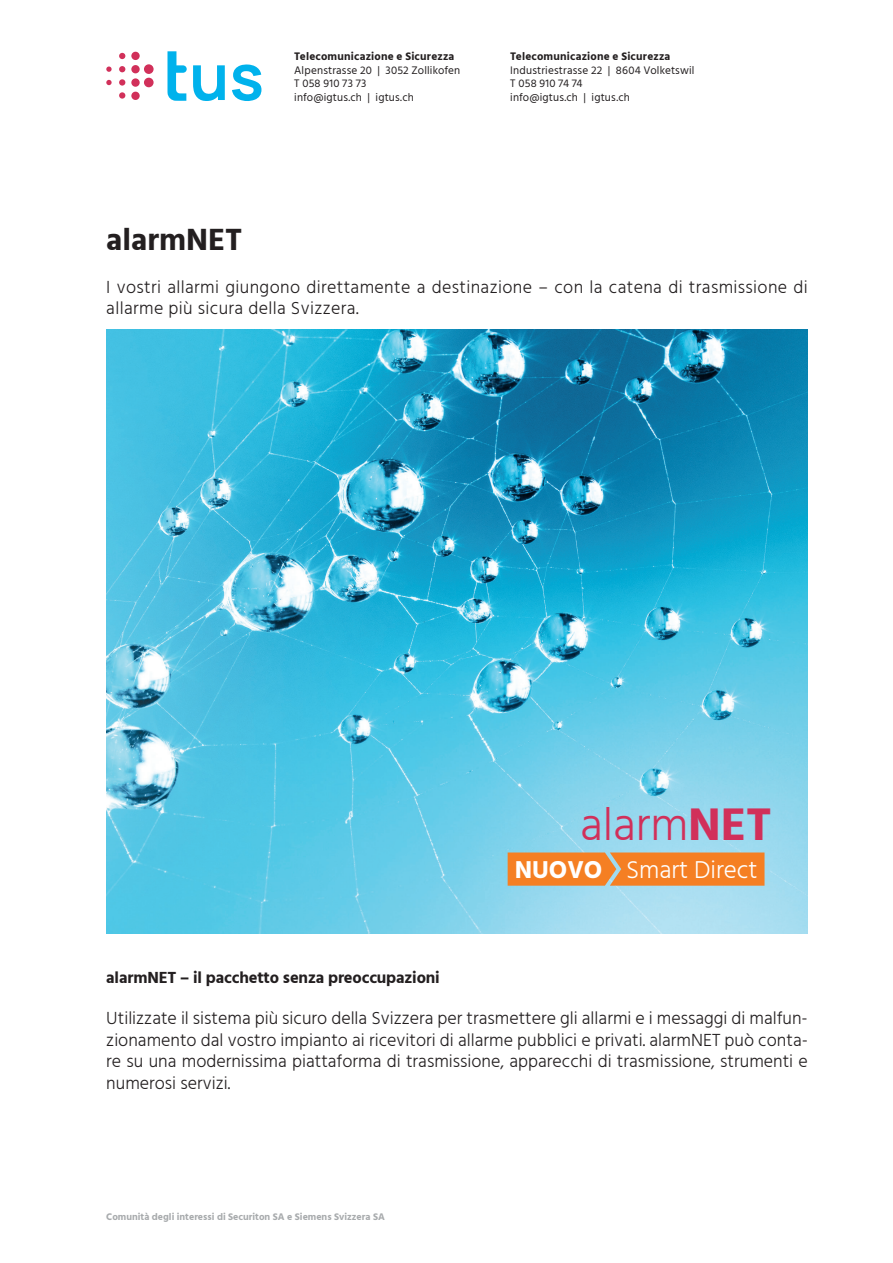
<style>
.page{position:relative;width:893px;height:1263px;background:#fff}
.page>*{position:absolute;margin:0;border:0;box-sizing:border-box;transform-origin:0 0}
.t1{font:300 46.95px "Hind";letter-spacing:-.005em;color:#d1305a}
.t2{font:700 31.5px "Hind";color:#231f20}
.t3{font:300 25.05px "Hind";letter-spacing:-.005em;color:#fff}
.t4{font:300 18px/21.6px "Hind";letter-spacing:.02em;color:#231f20}
.t5{font:700 16.5px "Hind";letter-spacing:-.01em;color:#231f20}
.t6{font:11.25px/13.5px "Hind";letter-spacing:.015em;color:#231f20}
.t7{font:700 11.25px "Hind";letter-spacing:.015em;color:#231f20}
.t8{font:700 9.9px "Hind";color:#a8abad}
.s1{font-weight:700}
</style>
<div class="page">
<img style="left:106px;top:330px;width:702px;height:603px">
<svg style="left:232px;top:64px;width:30px;height:37px"></svg>
<div style="left:131px;top:52px;width:9px;height:8px;background:#d1305a;border-radius:50%"></div>
<div style="left:131px;top:65px;width:9px;height:8px;background:#d1305a;border-radius:50%"></div>
<div style="left:131px;top:78px;width:9px;height:9px;background:#d1305a;border-radius:50%"></div>
<svg style="left:119px;top:53px;width:6px;height:6px"></svg>
<svg style="left:119px;top:66px;width:6px;height:6px"></svg>
<div style="left:119px;top:79px;width:6px;height:7px;background:#d1305a;border-radius:50%"></div>
<svg style="left:106px;top:67px;width:6px;height:5px"></svg>
<svg style="left:106px;top:80px;width:6px;height:5px"></svg>
<div style="left:131px;top:92px;width:9px;height:8px;background:#d1305a;border-radius:50%"></div>
<div style="left:119px;top:92px;width:6px;height:7px;background:#d1305a;border-radius:50%"></div>
<div style="left:144px;top:64px;width:10px;height:10px;background:#d1305a;border-radius:50%"></div>
<div style="left:144px;top:78px;width:10px;height:9px;background:#d1305a;border-radius:50%"></div>
<svg style="left:193px;top:65px;width:32px;height:36px"></svg>
<svg style="left:167px;top:51px;width:20px;height:50px"></svg>
<svg style="left:508px;top:852px;width:256px;height:34px;background:#f1822b"></svg>
<p class="t7" style="left:294px;top:50px;width:162px">Telecomunicazione e Sicurezza</p>
<p class="t6" style="left:294px;top:64px;width:167px">Alpenstrasse 20 | 3052 Zollikofen<br>T 058 910 73 73<br>info@igtus.ch | igtus.ch</p>
<p class="t7" style="left:510px;top:50px;width:162px">Telecomunicazione e Sicurezza</p>
<p class="t6" style="left:510px;top:64px;width:186px">Industriestrasse 22 | 8604 Volketswil<br>T 058 910 74 74<br>info@igtus.ch | igtus.ch</p>
<h2 class="t2" style="left:106px;top:220px;width:138px">alarmNET</h2>
<p class="t4" style="left:106px;top:277px;width:703px">I vostri allarmi giungono direttamente a destinazione – con la catena di trasmissione di allarme più sicura della Svizzera.</p>
<h1 class="t1" style="left:580px;top:794px;width:193px">alarm<span class="s1">NET</span></h1>
<h3 class="t3" style="left:515px;top:853px;width:244px"><span class="s1">NUOVO</span> Smart Direct</h3>
<p class="t5" style="left:106px;top:967px;width:335px">alarmNET – il pacchetto senza preoccupazioni</p>
<p class="t4" style="left:106px;top:1008px;width:703px;text-align:justify">Utilizzate il sistema più sicuro della Svizzera per trasmettere gli allarmi e i messaggi di malfun&shy;zionamento dal vostro impianto ai ricevitori di allarme pubblici e privati. alarmNET può conta&shy;re su una modernissima piattaforma di trasmissione, apparecchi di trasmissione, strumenti e numerosi servizi.</p>
<p class="t8" style="left:106px;top:1211px;width:280px">Comunità degli interessi di Securiton SA e Siemens Svizzera SA</p>
</div>
